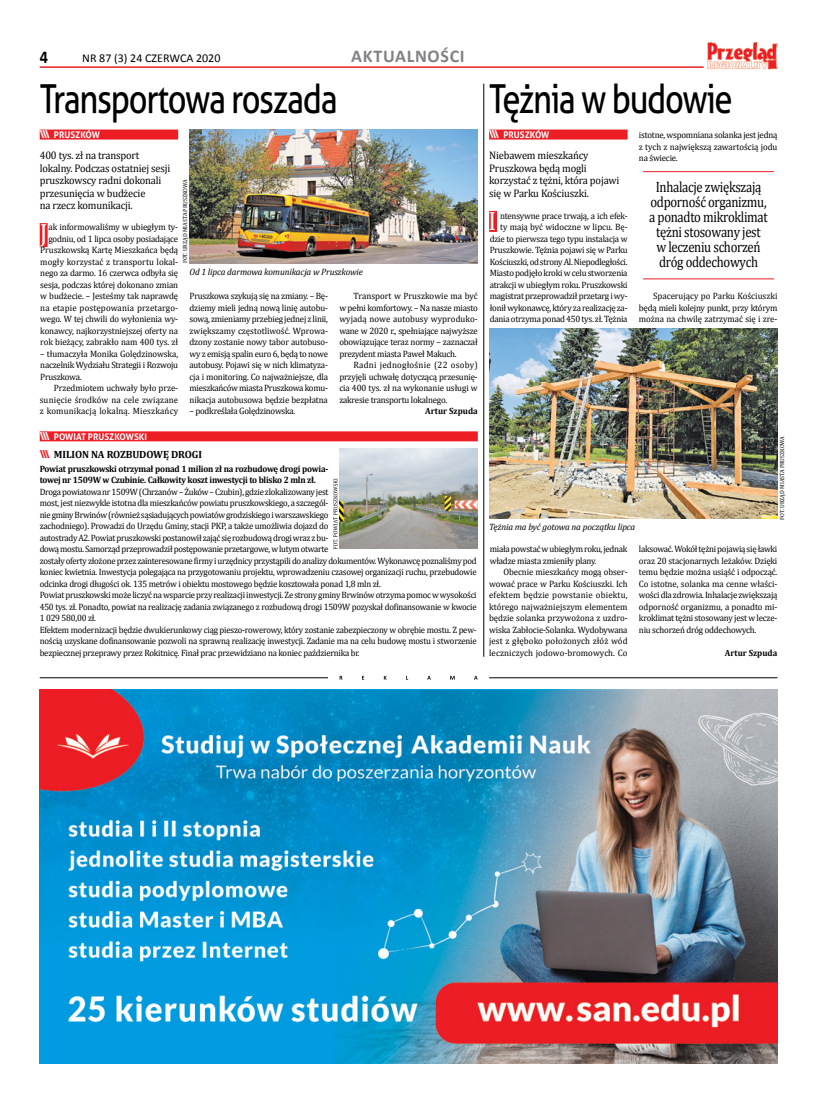
<style>
.page{position:relative;width:820px;height:1106px;background:#fff}
.page>*{position:absolute;margin:0;border:0;box-sizing:border-box;transform-origin:0 0}
.t1{font:40px "Aller";letter-spacing:-.04em;color:#000;scale:.82 1}
.t2{font:26.5px "Cambria";color:#fff;scale:.96 1}
.t3{font:700 18px "Calibri";letter-spacing:.04em;color:#808285}
.t4{font:700 18px "Calibri";color:#000;scale:.9 1}
.t5{font:15px/15px "Cambria";letter-spacing:-.025em;color:#000;text-align:center;scale:.85 1}
.t6{font:12px "Calibri";color:#000}
.t7{font:11px/12.5px "Cambria";letter-spacing:-.015em;color:#000;scale:.95 1}
.t8{font:700 10.5px "Cambria";letter-spacing:-.01em;color:#000}
.t9{font:9.2px/11.5px "Cambria";letter-spacing:-.025em;color:#000;text-align:justify;scale:.96 1}
.t10{font:9.2px/11.5px "Cambria";letter-spacing:-.025em;color:#000;scale:.95 1}
.t11{font:700 9.2px/11.5px "Cambria";letter-spacing:-.025em;color:#000;scale:.95 1}
.t12{font:italic 9.2px "Cambria";letter-spacing:-.015em;color:#000}
.t13{font:700 9.2px "Aller";color:#fff;scale:.96 1}
.t14{font:700 9px "Cambria";color:#000;scale:.96 1}
.t15{font:6px "Cambria";letter-spacing:-.005em;color:#000;scale:.96 1}
.s1{font-size:11px}
.s2{font-family:"Aller";font-size:11px;color:#ed1d24}
</style>
<div class="page">
<hr style="left:40px;top:66px;width:663px;height:2px;background:#ed1d24">
<img style="left:706px;top:42px;width:71px;height:28px">
<svg style="left:333px;top:478px;width:4px;height:71px"></svg>
<div style="left:489px;top:129px;width:138px;height:10px;background:#ed1d24"></div>
<div style="left:489px;top:211px;width:8px;height:21px;background:#ed1d24"></div>
<hr style="left:642px;top:171px;width:131px;height:1px;background:#ed1d24">
<hr style="left:642px;top:278px;width:131px;height:1px;background:#ed1d24">
<div style="left:40px;top:129px;width:138px;height:10px;background:#ed1d24"></div>
<div style="left:40px;top:223px;width:8px;height:24px;background:#ed1d24"></div>
<img style="left:40px;top:689px;width:737px;height:374px">
<img style="left:489px;top:329px;width:288px;height:190px">
<img style="left:189px;top:130px;width:288px;height:133px">
<div style="left:40px;top:431px;width:437px;height:10px;background:#ed1d24"></div>
<img style="left:339px;top:448px;width:138px;height:101px">
<svg style="left:339px;top:676px;width:138px;height:3px"></svg>
<hr style="left:40px;top:677px;width:288px;height:1px;background:#000">
<hr style="left:489px;top:677px;width:288px;height:1px;background:#000">
<hr style="left:483px;top:84px;width:1px;height:573px;background:#000">
<h3 class="t4" style="left:40px;top:45px;width:11px">4</h3>
<h3 class="t6" style="left:82px;top:51px;width:140px">NR 87 (3) 24 CZERWCA 2020</h3>
<h3 class="t3" style="left:351px;top:45px;width:115px">AKTUALNOŚCI</h3>
<h1 class="t1" style="left:40px;top:75px;width:365px">Transportowa roszada</h1>
<p class="t13" style="left:40px;top:129px;width:64px"><span class="s1">\\\</span> PRUSZKÓW</p>
<p class="t7" style="left:40px;top:149px;width:139px">400 tys. zł na transport lokalny. Podczas ostatniej sesji pruszkowscy radni dokonali przesunięcia w budżecie<br>na rzecz komunikacji.</p>
<h2 class="t2" style="left:40px;top:217px;width:10px">J</h2>
<p class="t15" style="left:182px;top:263px;width:89px;rotate:-90deg">FOT. URZĄD MIASTA PRUSZKOWA</p>
<p class="t9" style="left:40px;top:221px;width:145px;text-align:right">ak informowaliśmy w ubiegłym ty&shy;godniu, od 1 lipca osoby posiadające Pruszkowską Kartę Mieszkańca będą mogły korzystać z transportu lokal&shy;nego za darmo. 16 czerwca odbyła się sesja, podczas której dokonano zmian w budżecie. – Jesteśmy tak naprawdę na etapie postępowania przetargo&shy;wego. W tej chwili do wyłonienia wy&shy;konawcy, najkorzystniejszej oferty na rok bieżący, zabrakło nam 400 tys. zł</p>
<p class="t9" style="left:40px;top:348px;width:145px">– tłumaczyła Monika Golędzinowska, naczelnik Wydziału Strategii i Rozwoju Pruszkowa.</p>
<p class="t9" style="left:40px;top:382px;width:146px;text-indent:14px">Przedmiotem uchwały było prze&shy;sunięcie środków na cele związane z komunikacją lokalną. Mieszkańcy</p>
<p class="t12" style="left:189px;top:265px;width:175px">Od 1 lipca darmowa komunikacja w Pruszkowie</p>
<p class="t9" style="left:339px;top:290px;width:146px;text-indent:14px">Transport w Pruszkowie ma być w pełni komfortowy. – Na nasze miasto wyjadą nowe autobusy wyproduko&shy;wane w 2020 r., spełniające najwyższe obowiązujące teraz normy – zaznaczał prezydent miasta Paweł Makuch.</p>
<p class="t9" style="left:339px;top:359px;width:146px;text-indent:14px">Radni jednogłośnie (22 osoby) przyjęli uchwałę dotyczącą przesunię&shy;cia 400 tys. zł na wykonanie usługi w zakresie transportu lokalnego.</p>
<p class="t14" style="left:425px;top:405px;width:56px">Artur Szpuda</p>
<p class="t9" style="left:189px;top:290px;width:146px">Pruszkowa szykują się na zmiany. – Bę&shy;dziemy mieli jedną nową linię autobu&shy;sową, zmieniamy przebieg jednej z linii, zwiększamy częstotliwość. Wprowa&shy;dzony zostanie nowy tabor autobuso&shy;wy z emisją spalin euro 6, będą to nowe autobusy. Pojawi się w nich klimatyza&shy;cja i monitoring. Co najważniejsze, dla mieszkańców miasta Pruszkowa komu&shy;nikacja autobusowa będzie bezpłatna</p>
<p class="t9" style="left:189px;top:405px;width:112px">– podkreślała Golędzinowska.</p>
<p class="t13" style="left:40px;top:431px;width:113px"><span class="s1">\\\</span> POWIAT PRUSZKOWSKI</p>
<p class="t8" style="left:40px;top:447px;width:164px"><span class="s2">\\\</span> MILION NA ROZBUDOWĘ DROGI</p>
<p class="t11" style="left:40px;top:462px;width:305px">Powiat pruszkowski otrzymał ponad 1 milion zł na rozbudowę drogi powia&shy;towej nr 1509W w Czubinie. Całkowity koszt inwestycji to blisko 2 mln zł.</p>
<p class="t10" style="left:40px;top:486px;width:461px">Droga powiatowa nr 1509W (Chrzanów – Żuków – Czubin), gdzie zlokalizowany jest<br>most, jest niezwykle istotna dla mieszkańców powiatu pruszkowskiego, a szczegól-<br>nie gminy Brwinów (również sąsiadujących powiatów grodziskiego i warszawskiego<br>zachodniego). Prowadzi do Urzędu Gminy, stacji PKP, a także umożliwia dojazd do<br>autostrady A2. Powiat pruszkowski postanowił zająć się rozbudową drogi wraz z bu-<br>dową mostu. Samorząd przeprowadził postępowanie przetargowe, w lutym otwarte<br>zostały oferty złożone przez zainteresowane firmy i urzędnicy przystąpili do analizy dokumentów. Wykonawcę poznaliśmy pod koniec kwietnia. Inwestycja polegająca na przygotowaniu projektu, wprowadzeniu czasowej organizacji ruchu, przebudowie odcinka drogi długości ok. 135 metrów i obiektu mostowego będzie kosztowała ponad 1,8 mln zł.<br>Powiat pruszkowski może liczyć na wsparcie przy realizacji inwestycji. Ze strony gminy Brwinów otrzyma pomoc w wysokości 450 tys. zł. Ponadto, powiat na realizację zadania związanego z rozbudową drogi 1509W pozyskał dofinansowanie w kwocie 1 029 580,00 zł.<br>Efektem modernizacji będzie dwukierunkowy ciąg pieszo-rowerowy, który zostanie zabezpieczony w obrębie mostu. Z pew&shy;nością uzyskane dofinansowanie pozwoli na sprawną realizację inwestycji. Zadanie ma na celu budowę mostu i stworzenie bezpiecznej przeprawy przez Rokitnicę. Finał prac przewidziano na koniec października br.</p>
<h1 class="t1" style="left:489px;top:75px;width:298px">Tężnia w budowie</h1>
<p class="t13" style="left:489px;top:129px;width:64px"><span class="s1">\\\</span> PRUSZKÓW</p>
<p class="t7" style="left:489px;top:149px;width:138px">Niebawem mieszkańcy<br>Pruszkowa będą mogli korzystać z tężni, która pojawi się w Parku Kościuszki.</p>
<h2 class="t2" style="left:488px;top:205px;width:10px">I</h2>
<p class="t9" style="left:489px;top:210px;width:145px;text-align:right">ntensywne prace trwają, a ich efek-<br>ty mają być widoczne w lipcu. Bę&shy;dzie to pierwsza tego typu instalacja w Pruszkowie. Tężnia pojawi się w Parku Kościuszki, od strony Al. Niepodległości.<br>Miasto podjęło kroki w celu stworzenia atrakcji w ubiegłym roku. Pruszkowski magistrat przeprowadził przetarg i wy&shy;łonił wykonawcę, który za realizację za&shy;dania otrzyma ponad 450 tys. zł. Tężnia</p>
<p class="t9" style="left:638px;top:129px;width:146px">istotne, wspomniana solanka jest jedną z tych z największą zawartością jodu na świecie.</p>
<h3 class="t5" style="left:649px;top:179px;width:141px">Inhalacje zwiększają odporność organizmu, a ponadto mikroklimat tężni stosowany jest<br>w leczeniu schorzeń dróg oddechowych</h3>
<p class="t9" style="left:638px;top:290px;width:146px;text-indent:14px">Spacerujący po Parku Kościuszki będą mieli kolejny punkt, przy którym można na chwilę zatrzymać się i zre-</p>
<p class="t15" style="left:778px;top:520px;width:89px;rotate:-90deg">FOT. URZĄD MIASTA PRUSZKOWA</p>
<p class="t12" style="left:489px;top:520px;width:148px">Tężnia ma być gotowa na początku lipca</p>
<p class="t9" style="left:489px;top:543px;width:145px">miała powstać w ubiegłym roku, jednak władze miasta zmieniły plany.</p>
<p class="t9" style="left:489px;top:566px;width:146px;text-indent:14px">Obecnie mieszkańcy mogą obser&shy;wować prace w Parku Kościuszki. Ich efektem będzie powstanie obiektu, którego najważniejszym elementem będzie solanka przywożona z uzdro&shy;wiska Zabłocie-Solanka. Wydobywana jest z głęboko położonych złóż wód leczniczych jodowo-bromowych. Co</p>
<p class="t9" style="left:638px;top:543px;width:146px">laksować. Wokół tężni pojawią się ławki oraz 20 stacjonarnych leżaków. Dzięki temu będzie można usiąść i odpocząć.<br>Co istotne, solanka ma cenne właści&shy;wości dla zdrowia. Inhalacje zwiększają odporność organizmu, a ponadto mi&shy;kroklimat tężni stosowany jest w lecze&shy;niu schorzeń dróg oddechowych.</p>
<p class="t14" style="left:724px;top:646px;width:56px">Artur Szpuda</p>
</div>
